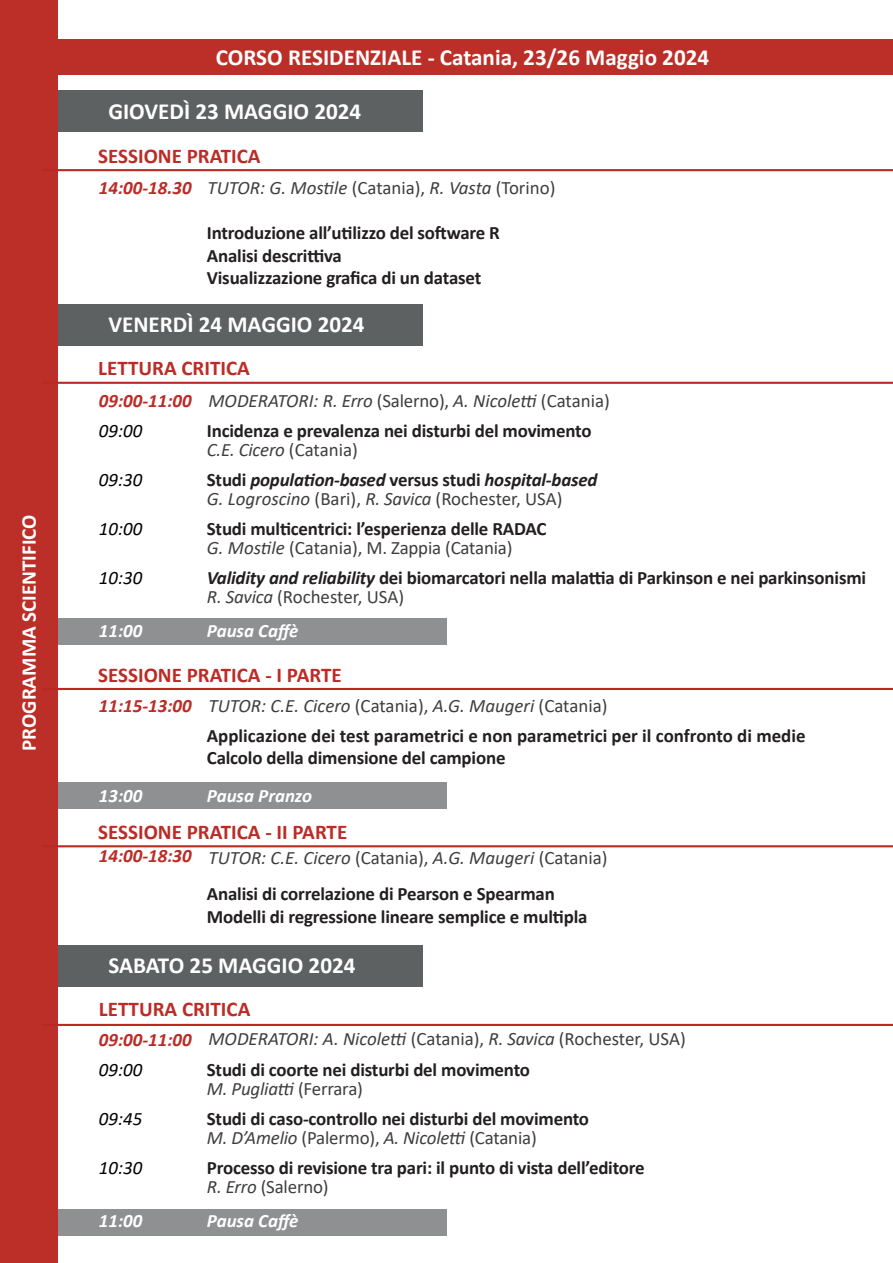
<style>
.page{position:relative;width:893px;height:1263px;background:#fff}
.page>*{position:absolute;margin:0;border:0;box-sizing:border-box;transform-origin:0 0}
.t1{font:700 23.1px "Calibri";color:#fff}
.t2{font:700 21px "Calibri";color:#bc2b26}
.t3{font:700 21px "Calibri";color:#fff}
.t4{font:700 18.9px/18.9px "Calibri";letter-spacing:-.01em;color:#231f20}
.t5{font:italic 18.9px "Calibri";color:#3e3e3f}
.t6{font:18.9px "Calibri";letter-spacing:-.01em;color:#3e3e3f}
.t7{font:italic 700 18.9px "Calibri";color:#bc2b26}
.t8{font:italic 700 18.9px "Calibri";letter-spacing:-.01em;color:#231f20}
.t9{font:italic 700 18.9px "Calibri";color:#fff}
.t10{font:italic 18.9px "Calibri";color:#000001}
.s1{font-style:normal}
.s2{font-style:italic}
.s3{font-weight:400;font-style:italic;color:#3e3e3f}
.s4{font-weight:400;color:#3e3e3f}
</style>
<div class="page">
<div style="left:40px;top:1209px;width:406px;height:27px;background:#8e9092"></div>
<div style="left:40px;top:782px;width:406px;height:27px;background:#8e9092"></div>
<div style="left:40px;top:618px;width:406px;height:27px;background:#8e9092"></div>
<div style="left:0;top:945px;width:423px;height:42px;background:#5d6161"></div>
<div style="left:0;top:91px;width:423px;height:41px;background:#5d6161"></div>
<div style="left:0;top:304px;width:423px;height:42px;background:#5d6161"></div>
<div style="left:0;top:40px;width:893px;height:35px;background:#bc2f28"></div>
<div style="left:0;top:0;width:57px;height:1263px;background:#bc2f28"></div>
<hr style="left:42px;top:1024px;width:851px;height:2px;background:#bb2824">
<hr style="left:42px;top:382px;width:851px;height:2px;background:#bb2824">
<hr style="left:42px;top:688px;width:851px;height:2px;background:#bb2824">
<hr style="left:42px;top:845px;width:851px;height:2px;background:#bb2824">
<hr style="left:42px;top:169px;width:851px;height:2px;background:#bb2824">
<p class="t3" style="left:14px;top:751px;width:238px;rotate:-90deg">PROGRAMMA SCIENTIFICO</p>
<p class="t1" style="left:216px;top:41px;width:495px">CORSO RESIDENZIALE - Catania, 23/26 Maggio 2024</p>
<p class="t1" style="left:108px;top:95px;width:254px">GIOVEDÌ 23 MAGGIO 2024</p>
<p class="t2" style="left:98px;top:141px;width:164px">SESSIONE PRATICA</p>
<p class="t5" style="left:208px;top:174px;width:349px">TUTOR: G. Mostile <span class="s1">(Catania),</span> R. Vasta <span class="s1">(Torino)</span></p>
<p class="t7" style="left:99px;top:174px;width:94px">14:00-18.30</p>
<p class="t4" style="left:207px;top:223px;width:295px">Introduzione all’utilizzo del software R</p>
<p class="t4" style="left:207px;top:246px;width:137px">Analisi descrittiva</p>
<p class="t4" style="left:207px;top:268px;width:276px">Visualizzazione grafica di un dataset</p>
<p class="t1" style="left:108px;top:308px;width:258px">VENERDÌ 24 MAGGIO 2024</p>
<p class="t2" style="left:98px;top:354px;width:153px">LETTURA CRITICA</p>
<p class="t5" style="left:208px;top:388px;width:403px">MODERATORI: R. Erro <span class="s1">(Salerno),</span> A. Nicoletti <span class="s1">(Catania)</span></p>
<p class="t7" style="left:99px;top:387px;width:94px">09:00-11:00</p>
<p class="t10" style="left:99px;top:418px;width:45px">09:00</p>
<p class="t4" style="left:207px;top:421px;width:386px">Incidenza e prevalenza nei disturbi del movimento</p>
<p class="t5" style="left:207px;top:436px;width:152px">C.E. Cicero <span class="s1">(Catania)</span></p>
<p class="t10" style="left:99px;top:466px;width:45px">09:30</p>
<p class="t8" style="left:207px;top:466px;width:392px"><span class="s1">Studi</span> population-based <span class="s1">versus studi</span> hospital-based</p>
<p class="t6" style="left:207px;top:485px;width:357px"><span class="s2">G. Logroscino</span> (Bari), <span class="s2">R. Savica</span> (Rochester, USA)</p>
<p class="t10" style="left:99px;top:515px;width:45px">10:00</p>
<p class="t4" style="left:207px;top:519px;width:341px">Studi multicentrici: l’esperienza delle RADAC</p>
<p class="t6" style="left:207px;top:534px;width:307px"><span class="s2">G. Mostile</span> (Catania), M. Zappia (Catania)</p>
<p class="t10" style="left:99px;top:564px;width:45px">10:30</p>
<p class="t4" style="left:207px;top:568px;width:661px"><span class="s2">Validity and reliability</span> dei biomarcatori nella malattia di Parkinson e nei parkinsonismi<br><span class="s3">R. Savica</span> <span class="s4">(Rochester, USA)</span></p>
<p class="t9" style="left:99px;top:617px;width:45px">11:00</p>
<p class="t9" style="left:207px;top:617px;width:93px">Pausa Caffè</p>
<p class="t2" style="left:98px;top:660px;width:245px">SESSIONE PRATICA - I PARTE</p>
<p class="t7" style="left:99px;top:692px;width:94px">11:15-13:00</p>
<p class="t5" style="left:208px;top:693px;width:400px">TUTOR: C.E. Cicero <span class="s1">(Catania),</span> A.G. Maugeri <span class="s1">(Catania)</span></p>
<p class="t4" style="left:207px;top:725px;width:600px">Applicazione dei test parametrici e non parametrici per il confronto di medie</p>
<p class="t4" style="left:207px;top:748px;width:300px">Calcolo della dimensione del campione</p>
<p class="t9" style="left:99px;top:782px;width:45px">13:00</p>
<p class="t9" style="left:207px;top:782px;width:107px">Pausa Pranzo</p>
<p class="t2" style="left:98px;top:817px;width:250px">SESSIONE PRATICA - II PARTE</p>
<p class="t7" style="left:99px;top:843px;width:94px">14:00-18:30</p>
<p class="t5" style="left:209px;top:845px;width:400px">TUTOR: C.E. Cicero <span class="s1">(Catania),</span> A.G. Maugeri <span class="s1">(Catania)</span></p>
<p class="t4" style="left:207px;top:884px;width:349px">Analisi di correlazione di Pearson e Spearman</p>
<p class="t4" style="left:207px;top:907px;width:382px">Modelli di regressione lineare semplice e multipla</p>
<p class="t1" style="left:108px;top:949px;width:249px">SABATO 25 MAGGIO 2024</p>
<p class="t2" style="left:99px;top:994px;width:153px">LETTURA CRITICA</p>
<p class="t7" style="left:99px;top:1026px;width:94px">09:00-11:00</p>
<p class="t10" style="left:99px;top:1056px;width:45px">09:00</p>
<p class="t4" style="left:207px;top:1060px;width:325px">Studi di coorte nei disturbi del movimento</p>
<p class="t5" style="left:207px;top:1075px;width:158px">M. Pugliatti <span class="s1">(Ferrara)</span></p>
<p class="t10" style="left:99px;top:1105px;width:45px">09:45</p>
<p class="t4" style="left:207px;top:1109px;width:384px">Studi di caso-controllo nei disturbi del movimento</p>
<p class="t5" style="left:207px;top:1124px;width:331px">M. D’Amelio <span class="s1">(Palermo),</span> A. Nicoletti <span class="s1">(Catania)</span></p>
<p class="t10" style="left:99px;top:1154px;width:45px">10:30</p>
<p class="t4" style="left:207px;top:1158px;width:439px">Processo di revisione tra pari: il punto di vista dell’editore</p>
<p class="t6" style="left:207px;top:1173px;width:123px"><span class="s2">R. Erro</span> (Salerno)</p>
<p class="t9" style="left:99px;top:1207px;width:45px">11:00</p>
<p class="t9" style="left:207px;top:1207px;width:93px">Pausa Caffè</p>
<p class="t5" style="left:208px;top:1026px;width:479px">MODERATORI: A. Nicoletti <span class="s1">(Catania),</span> R. Savica <span class="s1">(Rochester, USA)</span></p>
</div>
